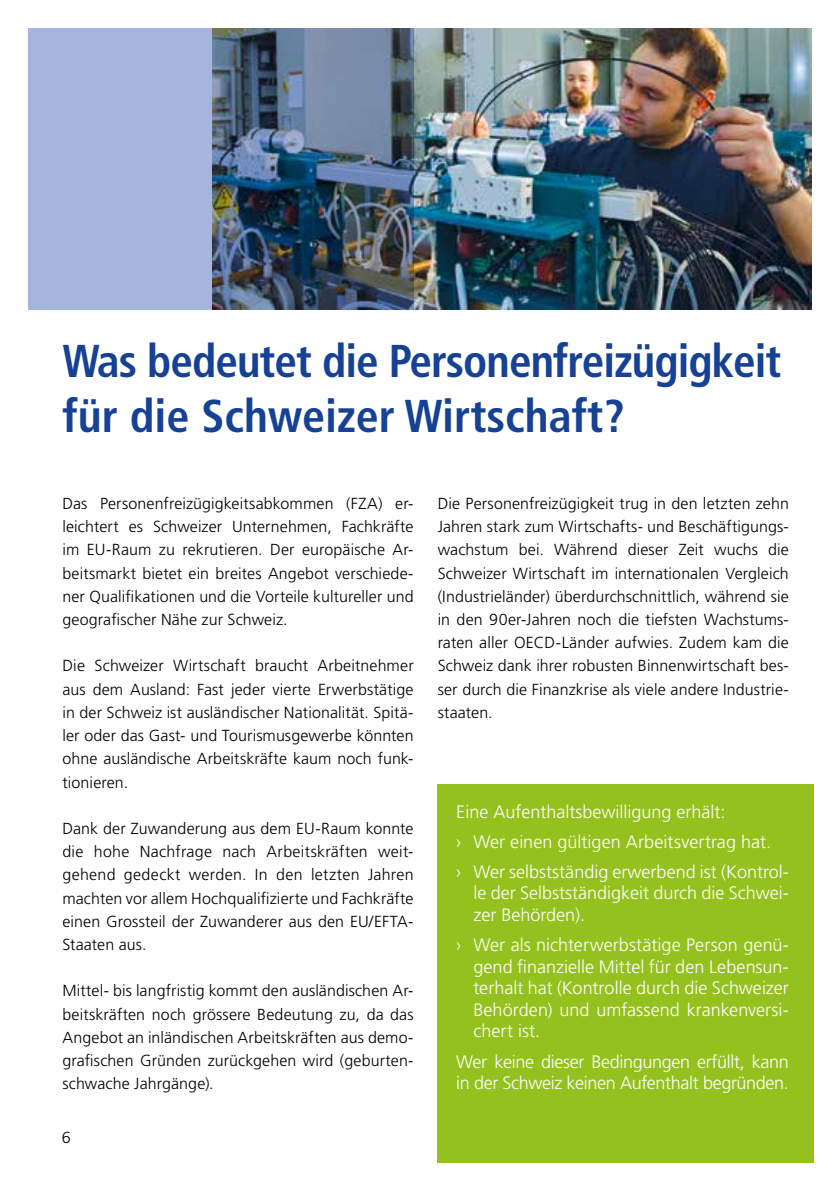
<style>
.page{position:relative;width:840px;height:1191px;background:#fff}
.page>*{position:absolute;margin:0;border:0;box-sizing:border-box;transform-origin:0 0}
.t1{font:700 condensed 46px/55.2px "Frutiger LT Pro";letter-spacing:-.02em;color:#164194}
.t2{font:300 18px/21.6px "Frutiger LT Pro";color:#fff}
.t3{font:300 18px/21.6px "Frutiger LT Pro";letter-spacing:-.02em;color:#fff}
.t4{font:300 16px/23.2px "Frutiger LT Pro";letter-spacing:.005em;color:#000;text-align:justify}
</style>
<div class="page">
<img style="left:414px;top:28px;width:397px;height:281px">
<div style="left:437px;top:784px;width:376px;height:378px;background:#95c11f"></div>
<img style="left:28px;top:28px;width:386px;height:281px">
<h1 class="t1" style="left:62px;top:333px;width:720px">Was bedeutet die Personenfreizügigkeit für die Schweizer Wirtschaft?</h1>
<p class="t4" style="left:62px;top:492px;width:352px">Das Personenfreizügigkeitsabkommen (FZA) er&shy;leichtert es Schweizer Unternehmen, Fachkräfte im EU-Raum zu rekrutieren. Der europäische Ar&shy;beitsmarkt bietet ein breites Angebot verschiede&shy;ner Qualifikationen und die Vorteile kultureller und geografischer Nähe zur Schweiz.</p>
<p class="t4" style="left:62px;top:654px;width:352px">Die Schweizer Wirtschaft braucht Arbeitnehmer aus dem Ausland: Fast jeder vierte Erwerbstätige in der Schweiz ist ausländischer Nationalität. Spitä&shy;ler oder das Gast- und Tourismusgewerbe könnten ohne ausländische Arbeitskräfte kaum noch funk&shy;tionieren.</p>
<p class="t4" style="left:62px;top:817px;width:352px">Dank der Zuwanderung aus dem EU-Raum konnte die hohe Nachfrage nach Arbeitskräften weit&shy;gehend gedeckt werden. In den letzten Jahren machten vor allem Hochqualifizierte und Fachkräfte einen Grossteil der Zuwanderer aus den EU/EFTA-Staaten aus.</p>
<p class="t4" style="left:62px;top:979px;width:352px">Mittel- bis langfristig kommt den ausländischen Ar&shy;beitskräften noch grössere Bedeutung zu, da das Angebot an inländischen Arbeitskräften aus demo&shy;grafischen Gründen zurückgehen wird (geburten&shy;schwache Jahrgänge).</p>
<p class="t4" style="left:62px;top:1125px;width:10px">6</p>
<p class="t4" style="left:437px;top:492px;width:352px">Die Personenfreizügigkeit trug in den letzten zehn Jahren stark zum Wirtschafts- und Beschäftigungs&shy;wachstum bei. Während dieser Zeit wuchs die Schweizer Wirtschaft im internationalen Vergleich (Industrieländer) überdurchschnittlich, während sie in den 90er-Jahren noch die tiefsten Wachstums&shy;raten aller OECD-Länder aufwies. Zudem kam die Schweiz dank ihrer robusten Binnenwirtschaft bes&shy;ser durch die Finanzkrise als viele andere Industrie&shy;staaten.</p>
<p class="t2" style="left:456px;top:796px;width:334px;line-height:30px">Eine Aufenthaltsbewilligung erhält:<br>› Wer einen gültigen Arbeitsvertrag hat.<br>› Wer selbstständig erwerbend ist (Kontrol-</p>
<p class="t2" style="left:473px;top:882px;width:317px">le der Selbstständigkeit durch die Schwei&shy;zer Behörden).</p>
<p class="t2" style="left:473px;top:934px;width:317px;text-align:justify;text-indent:-17px">› Wer als nichterwerbstätige Person genü&shy;gend finanzielle Mittel für den Lebensun&shy;terhalt hat (Kontrolle durch die Schweizer Behörden) und umfassend krankenversi&shy;chert ist.</p>
<p class="t3" style="left:456px;top:1050px;width:334px">Wer keine dieser Bedingungen erfüllt, kann in der Schweiz keinen Aufenthalt begründen.</p>
</div>
